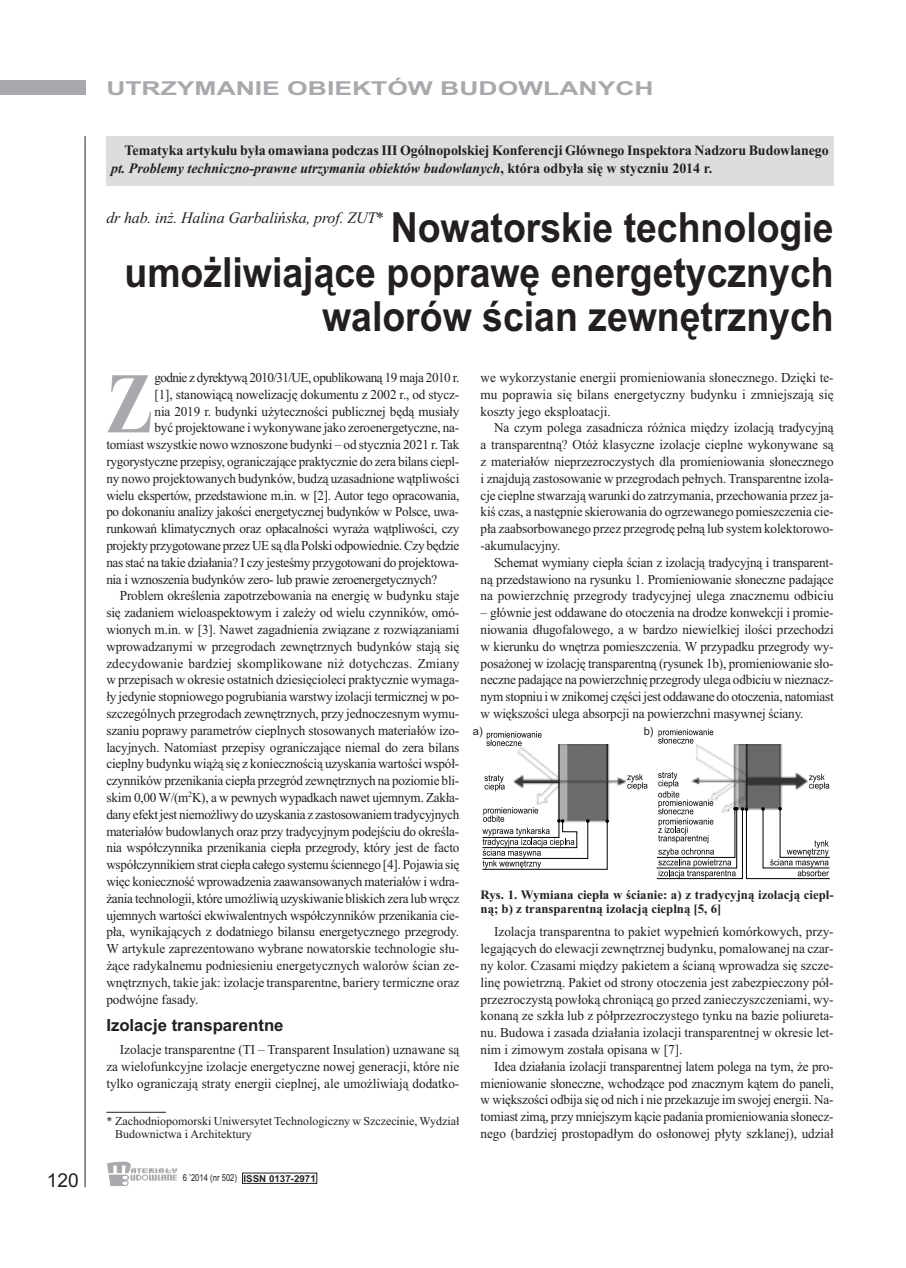
<style>
.page{position:relative;width:906px;height:1268px;background:#fff}
.page>*{position:absolute;margin:0;border:0;box-sizing:border-box;transform-origin:0 0}
.t1{font:700 86.25px "Times New Roman";color:#a8a9ad;scale:.8 1}
.t2{font:700 41.55px/44.5px "Arial";color:#231f20;text-align:right;scale:.9 1}
.t3{font:700 19.2px "Arial";color:#a8a9ad;scale:1.38 1}
.t4{font:19.2px "Arial";color:#231f20}
.t5{font:700 16.8px "Arial";color:#231f20}
.t6{font:italic 16.05px "Times New Roman";letter-spacing:-.01em;color:#231f20}
.t7{font:700 14.4px/17.5px "Times New Roman";letter-spacing:-.005em;color:#231f20}
.t8{font:13.65px/16.8px "Times New Roman";letter-spacing:-.01em;color:#231f20;text-align:justify}
.t9{font:13.65px "Times New Roman";letter-spacing:.01em;color:#231f20}
.t10{font:13.65px "Times New Roman";letter-spacing:-.04em;color:#231f20}
.t11{font:700 12.75px/14.4px "Times New Roman";color:#231f20}
.t12{font:12px/12.8px "Times New Roman";color:#231f20}
.t13{font:11.25px "Arial";color:#231f20}
.t14{font:9.6px "Arial";color:#231f20;scale:.8 1}
.s1{font-style:italic}
.s2{font-weight:700}
</style>
<div class="page">
<div style="left:0;top:81px;width:85px;height:14px;background:#a8a9ad"></div>
<hr style="left:85px;top:136px;width:1px;height:1050px;background:#231f20">
<svg style="left:107px;top:1161px;width:70px;height:24px"></svg>
<hr style="left:106px;top:1111px;width:60px;height:1px;background:#231f20">
<img style="left:488px;top:744px;width:160px;height:77px">
<svg style="left:486px;top:731px;width:55px;height:15px"></svg>
<svg style="left:484px;top:774px;width:21px;height:17px"></svg>
<svg style="left:627px;top:773px;width:20px;height:17px"></svg>
<svg style="left:482px;top:807px;width:127px;height:62px"></svg>
<img style="left:696px;top:744px;width:87px;height:27px">
<svg style="left:658px;top:728px;width:55px;height:15px"></svg>
<svg style="left:656px;top:771px;width:174px;height:107px"></svg>
<div style="left:106px;top:136px;width:727px;height:49px;background:#dcdddf"></div>
<h3 class="t4" style="left:47px;top:1168px;width:34px">120</h3>
<h3 class="t3" style="left:106px;top:77px;width:398px">UTRZYMANIE OBIEKTÓW BUDOWLANYCH</h3>
<p class="t7" style="left:111px;top:141px;width:719px;text-indent:14px">Tematyka artykułu była omawiana podczas III Ogólnopolskiej Konferencji Głównego Inspektora Nadzoru Budowlanego <span class="s1">pt. Problemy techniczno-prawne utrzymania obiektów budowlanych</span>, która odbyła się w styczniu 2014 r.</p>
<p class="t6" style="left:106px;top:208px;width:279px">dr hab. inż. Halina Garbalińska, prof. ZUT*</p>
<h2 class="t2" style="left:124px;top:205px;width:789px">Nowatorskie technologie<br>umożliwiające poprawę energetycznych walorów ścian zewnętrznych</h2>
<h1 class="t1" style="left:106px;top:352px;width:59px">Z</h1>
<p class="t10" style="left:154px;top:369px;width:306px">godnie z dyrektywą 2010/31/UE, opublikowaną 19 maja 2010 r.</p>
<p class="t8" style="left:154px;top:385px;width:306px">[1], stanowiącą nowelizację dokumentu z 2002 r., od stycz-</p>
<p class="t8" style="left:154px;top:402px;width:306px">nia 2019 r. budynki użyteczności publicznej będą musiały</p>
<p class="t8" style="left:154px;top:419px;width:306px">być projektowane i wykonywane jako zeroenergetyczne, na-</p>
<p class="t8" style="left:106px;top:436px;width:354px">tomiast wszystkie nowo wznoszone budynki – od stycznia 2021 r. Tak</p>
<p class="t8" style="left:106px;top:453px;width:354px">rygorystyczne przepisy, ograniczające praktycznie do zera bilans ciepl-</p>
<p class="t8" style="left:106px;top:469px;width:354px">ny nowo projektowanych budynków, budzą uzasadnione wątpliwości</p>
<p class="t8" style="left:106px;top:486px;width:354px">wielu ekspertów, przedstawione m.in. w [2]. Autor tego opracowania,</p>
<p class="t8" style="left:106px;top:503px;width:354px">po dokonaniu analizy jakości energetycznej budynków w Polsce, uwa-</p>
<p class="t8" style="left:106px;top:520px;width:354px">runkowań klimatycznych oraz opłacalności wyraża wątpliwości, czy</p>
<p class="t8" style="left:106px;top:536px;width:354px">projekty przygotowane przez UE są dla Polski odpowiednie. Czy będzie</p>
<p class="t8" style="left:106px;top:553px;width:354px">nas stać na takie działania? I czy jesteśmy przygotowani do projektowa-</p>
<p class="t8" style="left:106px;top:570px;width:332px">nia i wznoszenia budynków zero- lub prawie zeroenergetycznych?</p>
<p class="t8" style="left:120px;top:587px;width:341px">Problem określenia zapotrzebowania na energię w budynku staje</p>
<p class="t8" style="left:106px;top:604px;width:354px">się zadaniem wieloaspektowym i zależy od wielu czynników, omó-</p>
<p class="t8" style="left:106px;top:620px;width:354px">wionych m.in. w [3]. Nawet zagadnienia związane z rozwiązaniami</p>
<p class="t8" style="left:106px;top:637px;width:354px">wprowadzanymi w przegrodach zewnętrznych budynków stają się</p>
<p class="t9" style="left:106px;top:654px;width:354px">zdecydowanie bardziej skomplikowane niż dotychczas. Zmiany</p>
<p class="t8" style="left:106px;top:671px;width:354px">w przepisach w okresie ostatnich dziesięcioleci praktycznie wymaga-</p>
<p class="t8" style="left:106px;top:688px;width:354px">ły jedynie stopniowego pogrubiania warstwy izolacji termicznej w po-</p>
<p class="t8" style="left:106px;top:704px;width:354px">szczególnych przegrodach zewnętrznych, przy jednoczesnym wymu-</p>
<p class="t8" style="left:106px;top:721px;width:354px">szaniu poprawy parametrów cieplnych stosowanych materiałów izo-</p>
<p class="t8" style="left:106px;top:738px;width:354px">lacyjnych. Natomiast przepisy ograniczające niemal do zera bilans</p>
<p class="t8" style="left:106px;top:755px;width:354px">cieplny budynku wiążą się z koniecznością uzyskania wartości współ-</p>
<p class="t8" style="left:106px;top:771px;width:354px">czynników przenikania ciepła przegród zewnętrznych na poziomie bli-</p>
<p class="t8" style="left:106px;top:788px;width:354px">skim 0,00 W/(m<sup>2</sup>K), a w pewnych wypadkach nawet ujemnym. Zakła-</p>
<p class="t8" style="left:106px;top:805px;width:354px">dany efekt jest niemożliwy do uzyskania z zastosowaniem tradycyjnych</p>
<p class="t8" style="left:106px;top:822px;width:354px">materiałów budowlanych oraz przy tradycyjnym podejściu do określa-</p>
<p class="t8" style="left:106px;top:839px;width:354px">nia współczynnika przenikania ciepła przegrody, który jest de facto</p>
<p class="t8" style="left:106px;top:855px;width:354px">współczynnikiem strat ciepła całego systemu ściennego [4]. Pojawia się</p>
<p class="t8" style="left:106px;top:872px;width:354px">więc konieczność wprowadzenia zaawansowanych materiałów i wdra-</p>
<p class="t8" style="left:106px;top:889px;width:354px">żania technologii, które umożliwią uzyskiwanie bliskich zera lub wręcz</p>
<p class="t8" style="left:106px;top:906px;width:354px">ujemnych wartości ekwiwalentnych współczynników przenikania cie-</p>
<p class="t8" style="left:106px;top:923px;width:354px">pła, wynikających z dodatniego bilansu energetycznego przegrody.</p>
<p class="t8" style="left:106px;top:939px;width:354px">W artykule zaprezentowano wybrane nowatorskie technologie słu-</p>
<p class="t8" style="left:106px;top:956px;width:354px">żące radykalnemu podniesieniu energetycznych walorów ścian ze-</p>
<p class="t8" style="left:106px;top:973px;width:354px">wnętrznych, takie jak: izolacje transparentne, bariery termiczne oraz</p>
<p class="t8" style="left:106px;top:990px;width:94px">podwójne fasady.</p>
<p class="t5" style="left:106px;top:1015px;width:179px">Izolacje transparentne</p>
<p class="t8" style="left:106px;top:1040px;width:354px;text-indent:14px">Izolacje transparentne (TI – Transparent Insulation) uznawane są za wielofunkcyjne izolacje energetyczne nowej generacji, które nie tylko ograniczają straty energii cieplnej, ale umożliwiają dodatko-</p>
<p class="t12" style="left:115px;top:1114px;width:346px;text-indent:-9px">* Zachodniopomorski Uniwersytet Technologiczny w Szczecinie, Wydział<br>Budownictwa i Architektury</p>
<p class="t8" style="left:480px;top:369px;width:354px">we wykorzystanie energii promieniowania słonecznego. Dzięki te&shy;mu poprawia się bilans energetyczny budynku i zmniejszają się koszty jego eksploatacji.</p>
<p class="t8" style="left:480px;top:419px;width:354px;text-indent:13px">Na czym polega zasadnicza różnica między izolacją tradycyjną a transparentną? Otóż klasyczne izolacje cieplne wykonywane są z materiałów nieprzezroczystych dla promieniowania słonecznego i znajdują zastosowanie w przegrodach pełnych. Transparentne izola&shy;cje cieplne stwarzają warunki do zatrzymania, przechowania przez ja&shy;kiś czas, a następnie skierowania do ogrzewanego pomieszczenia cie&shy;pła zaabsorbowanego przez przegrodę pełną lub system kolektorowo--akumulacyjny.</p>
<p class="t8" style="left:480px;top:553px;width:354px;text-indent:14px">Schemat wymiany ciepła ścian z izolacją tradycyjną i transparent&shy;ną przedstawiono na rysunku 1. Promieniowanie słoneczne padające na powierzchnię przegrody tradycyjnej ulega znacznemu odbiciu</p>
<p class="t8" style="left:480px;top:604px;width:354px">– głównie jest oddawane do otoczenia na drodze konwekcji i promie&shy;niowania długofalowego, a w bardzo niewielkiej ilości przechodzi w kierunku do wnętrza pomieszczenia. W przypadku przegrody wy&shy;posażonej w izolację transparentną (rysunek 1b), promieniowanie sło&shy;neczne padające na powierzchnię przegrody ulega odbiciu w nieznacz&shy;nym stopniu i w znikomej części jest oddawane do otoczenia, natomiast w większości ulega absorpcji na powierzchni masywnej ściany.</p>
<p class="t13" style="left:473px;top:724px;width:11px">a)</p>
<p class="t13" style="left:644px;top:724px;width:11px">b)</p>
<p class="t11" style="left:480px;top:886px;width:354px">Rys. 1. Wymiana ciepła w ścianie: a) z tradycyjną izolacją ciepl&shy;ną; b) z transparentną izolacją cieplną [5, 6]</p>
<p class="t8" style="left:480px;top:923px;width:354px;text-indent:14px">Izolacja transparentna to pakiet wypełnień komórkowych, przy&shy;legających do elewacji zewnętrznej budynku, pomalowanej na czar&shy;ny kolor. Czasami między pakietem a ścianą wprowadza się szcze&shy;linę powietrzną. Pakiet od strony otoczenia jest zabezpieczony pół&shy;przezroczystą powłoką chroniącą go przed zanieczyszczeniami, wy&shy;konaną ze szkła lub z półprzezroczystego tynku na bazie poliureta&shy;nu. Budowa i zasada działania izolacji transparentnej w okresie let&shy;nim i zimowym została opisana w [7].</p>
<p class="t8" style="left:480px;top:1057px;width:354px;text-indent:13px">Idea działania izolacji transparentnej latem polega na tym, że pro&shy;mieniowanie słoneczne, wchodzące pod znacznym kątem do paneli, w większości odbija się od nich i nie przekazuje im swojej energii. Na&shy;tomiast zimą, przy mniejszym kącie padania promieniowania słonecz&shy;nego (bardziej prostopadłym do osłonowej płyty szklanej), udział</p>
<p class="t14" style="left:183px;top:1171px;width:168px">6 ’2014 (nr 502) <span class="s2">ISSN 0137-2971</span></p>
</div>
